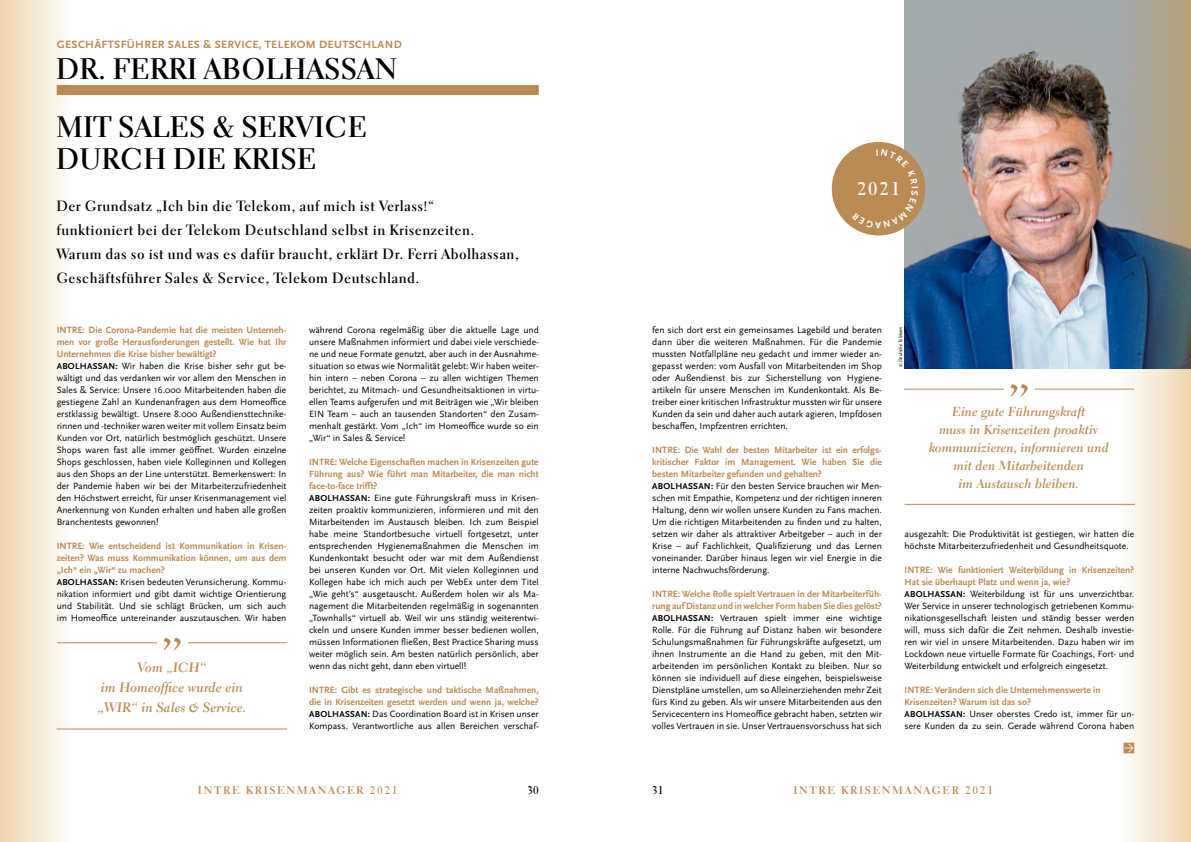
<style>
.page{position:relative;width:1191px;height:842px;background:#fff}
.page>*{position:absolute;margin:0;border:0;box-sizing:border-box;transform-origin:0 0}
.t1{font:30px/58px "Electra LT Std Bold Display";letter-spacing:.05em;color:#000}
.t2{font:700 18.1px "Electra LT Std";color:#fff}
.t3{font:15px/24px "Electra LT Std Bold Display";letter-spacing:.075em;color:#000}
.t4{font:13.5px/20px "Electra LT Std Bold Cursive";color:#ba8a54;text-align:center}
.t5{font:13px/18px "Electra LT Std Bold Cursive";color:#ba8a54;text-align:center}
.t6{font:12px "Arrow Dynamic";color:#ba8a54}
.t7{font:700 11px "Scala Sans Pro";letter-spacing:.03em;color:#ba8a54}
.t8{font:700 11px "Electra LT Std";letter-spacing:.15em;color:#ba8a54}
.t9{font:700 11px "Electra LT Std";color:#000}
.t10{font:9.5px/12px "Scala Sans Pro";color:#000}
.t11{font:700 9.5px/12px "Scala Sans Pro";color:#ba8a54;text-align:justify}
.t12{font:italic 5px "Scala Sans Pro";color:#000}
.s1{font-weight:700;color:#ba8a54}
.s2{font-weight:700;font-size:9px}
.s3{font-size:9px;color:#000}
.s4{font-weight:400;color:#000}
.s5{font-size:4px}
</style>
<div class="page">
<img style="left:904px;top:0;width:210px;height:369px">
<div style="left:57px;top:85px;width:482px;height:10px;background:#ba8a54"></div>
<div style="left:831px;top:142px;width:94px;height:93px;background:#ba8a54;border-radius:50%"></div>
<hr style="left:57px;top:642px;width:230px;height:1px;background:#ba8a54">
<div style="left:157px;top:633px;width:30px;height:20px;background:#fff"></div>
<svg style="left:163px;top:638px;width:18px;height:12px"></svg>
<hr style="left:57px;top:729px;width:230px;height:1px;background:#ba8a54">
<hr style="left:904px;top:389px;width:230px;height:1px;background:#ba8a54">
<div style="left:1003px;top:379px;width:31px;height:21px;background:#fff"></div>
<svg style="left:1010px;top:384px;width:17px;height:12px"></svg>
<hr style="left:904px;top:504px;width:231px;height:1px;background:#ba8a54">
<div style="left:0;top:0;width:77px;height:842px;background:linear-gradient(to right,#f0d5ab,#fff)"></div>
<svg style="left:1114px;top:0;width:77px;height:842px;background:#c2bfb4"></svg>
<svg style="left:851px;top:149px;width:67px;height:79px"></svg>
<p class="t7" style="left:57px;top:38px;width:346px">GESCHÄFTSFÜHRER SALES &amp; SERVICE, TELEKOM DEUTSCHLAND</p>
<h1 class="t1" style="left:57px;top:40px;width:341px">DR. FERRI ABOLHASSAN<br>MIT SALES &amp; SERVICE</h1>
<h1 class="t1" style="left:57px;top:130px;width:260px">DURCH DIE KRISE</h1>
<p class="t3" style="left:57px;top:194px;width:463px">Der Grundsatz „Ich bin die Telekom, auf mich ist Verlass!“<br>funktioniert bei der Telekom Deutschland selbst in Krisenzeiten.<br>Warum das so ist und was es dafür braucht, erklärt Dr. Ferri Abolhassan, Geschäftsführer Sales &amp; Service, Telekom Deutschland.</p>
<p class="t10" style="left:57px;top:324px;width:231px"><span class="s1">INTRE: Die Corona-Pandemie hat die meisten Unterneh&shy;men vor große Herausforderungen gestellt. Wie hat Ihr Unternehmen die Krise bisher bewältigt?<br></span><span class="s2">ABOLHASSAN:</span> Wir haben die Krise bisher sehr gut be&shy;wältigt und das verdanken wir vor allem den Menschen in Sales &amp; Service: Unsere 16.000 Mitarbeitenden haben die gestiegene Zahl an Kundenanfragen aus dem Homeoffice erstklassig bewältigt. Unsere 8.000 Außendiensttechnike&shy;rinnen und -techniker waren weiter mit vollem Einsatz beim Kunden vor Ort, natürlich bestmöglich geschützt. Unsere Shops waren fast alle immer geöffnet. Wurden einzelne Shops geschlossen, haben viele Kolleginnen und Kollegen aus den Shops an der Line unterstützt. Bemerkenswert: In der Pandemie haben wir bei der Mitarbeiterzufriedenheit den Höchstwert erreicht, für unser Krisenmanagement viel Anerkennung von Kunden erhalten und haben alle großen Branchentests gewonnen!</p>
<p class="t10" style="left:57px;top:540px;width:231px"><span class="s1">INTRE: Wie entscheidend ist Kommunikation in Krisen&shy;zeiten? Was muss Kommunikation können, um aus dem „Ich“ ein „Wir“ zu machen?<br></span><span class="s2">ABOLHASSAN:</span> Krisen bedeuten Verunsicherung. Kommu&shy;nikation informiert und gibt damit wichtige Orientierung und Stabilität. Und sie schlägt Brücken, um sich auch im Homeoffice untereinander auszutauschen. Wir haben</p>
<h3 class="t4" style="left:97px;top:657px;width:150px">Vom „ICH“<br>im Homeoffice wurde ein „WIR“ in Sales &amp; Service.</h3>
<p class="t10" style="left:309px;top:324px;width:231px;text-align:justify">während Corona regelmäßig über die aktuelle Lage und unsere Maßnahmen informiert und dabei viele verschiede&shy;ne und neue Formate genutzt, aber auch in der Ausnahme&shy;situation so etwas wie Normalität gelebt: Wir haben weiter&shy;hin intern – neben Corona – zu allen wichtigen Themen berichtet, zu Mitmach- und Gesundheitsaktionen in virtu&shy;ellen Teams aufgerufen und mit Beiträgen wie „Wir bleiben EIN Team – auch an tausenden Standorten“ den Zusam&shy;menhalt gestärkt. Vom „Ich“ im Homeoffice wurde so ein „Wir“ in Sales &amp; Service!</p>
<p class="t10" style="left:309px;top:456px;width:231px"><span class="s1">INTRE: Welche Eigenschaften machen in Krisenzeiten gute Führung aus? Wie führt man Mitarbeiter, die man nicht face-to-face trifft?<br></span><span class="s2">ABOLHASSAN:</span> Eine gute Führungskraft muss in Krisen&shy;zeiten proaktiv kommunizieren, informieren und mit den Mitarbeitenden im Austausch bleiben. Ich zum Beispiel habe meine Standortbesuche virtuell fortgesetzt, unter entsprechenden Hygienemaßnahmen die Menschen im Kundenkontakt besucht oder war mit dem Außendienst bei unseren Kunden vor Ort. Mit vielen Kolleginnen und Kollegen habe ich mich auch per WebEx unter dem Titel „Wie geht’s“ ausgetauscht. Außerdem holen wir als Ma&shy;nagement die Mitarbeitenden regelmäßig in sogenannten „Townhalls“ virtuell ab. Weil wir uns ständig weiterentwi&shy;ckeln und unsere Kunden immer besser bedienen wollen, müssen Informationen fließen, Best Practice Sharing muss weiter möglich sein. Am besten natürlich persönlich, aber wenn das nicht geht, dann eben virtuell!</p>
<p class="t11" style="left:309px;top:684px;width:231px">INTRE: Gibt es strategische und taktische Maßnahmen, die in Krisenzeiten gesetzt werden und wenn ja, welche?<br><span class="s3">ABOLHASSAN:</span> <span class="s4">Das Coordination Board ist in Krisen unser Kompass. Verantwortliche aus allen Bereichen verschaf-</span></p>
<h2 class="t2" style="left:857px;top:178px;width:45px">2021</h2>
<p class="t10" style="left:652px;top:324px;width:231px;text-align:justify">fen sich dort erst ein gemeinsames Lagebild und beraten dann über die weiteren Maßnahmen. Für die Pandemie mussten Notfallpläne neu gedacht und immer wieder an&shy;gepasst werden: vom Ausfall von Mitarbeitenden im Shop oder Außendienst bis zur Sicherstellung von Hygiene&shy;artikeln für unsere Menschen im Kundenkontakt. Als Be&shy;treiber einer kritischen Infrastruktur mussten wir für unsere Kunden da sein und daher auch autark agieren, Impfdosen beschaffen, Impfzentren errichten.</p>
<p class="t10" style="left:652px;top:444px;width:231px"><span class="s1">INTRE: Die Wahl der besten Mitarbeiter ist ein erfolgs&shy;kritischer Faktor im Management. Wie haben Sie die besten Mitarbeiter gefunden und gehalten?<br></span><span class="s2">ABOLHASSAN:</span> Für den besten Service brauchen wir Men&shy;schen mit Empathie, Kompetenz und der richtigen inneren Haltung, denn wir wollen unsere Kunden zu Fans machen.<br>Um die richtigen Mitarbeitenden zu finden und zu halten, setzen wir daher als attraktiver Arbeitgeber – auch in der Krise – auf Fachlichkeit, Qualifizierung und das Lernen voneinander. Darüber hinaus legen wir viel Energie in die interne Nachwuchsförderung.</p>
<p class="t10" style="left:652px;top:588px;width:231px;text-align:justify"><span class="s1">INTRE: Welche Rolle spielt Vertrauen in der Mitarbeiterfüh&shy;rung auf Distanz und in welcher Form haben Sie dies gelöst?<br></span><span class="s2">ABOLHASSAN:</span> Vertrauen spielt immer eine wichtige Rolle. Für die Führung auf Distanz haben wir besondere Schulungsmaßnahmen für Führungskräfte aufgesetzt, um ihnen Instrumente an die Hand zu geben, mit den Mit&shy;arbeitenden im persönlichen Kontakt zu bleiben. Nur so können sie individuell auf diese eingehen, beispielsweise Dienstpläne umstellen, um so Alleinerziehenden mehr Zeit fürs Kind zu geben. Als wir unsere Mitarbeitenden aus den Servicecentern ins Homeoffice gebracht haben, setzten wir volles Vertrauen in sie. Unser Vertrauensvorschuss hat sich</p>
<p class="t12" style="left:897px;top:367px;width:42px;rotate:-90deg"><span class="s5">©</span> Deutsche Telekom</p>
<h3 class="t5" style="left:928px;top:403px;width:181px">Eine gute Führungskraft<br>muss in Krisenzeiten proaktiv kommunizieren, informieren und mit den Mitarbeitenden<br>im Austausch bleiben.</h3>
<p class="t10" style="left:904px;top:528px;width:231px">ausgezahlt: Die Produktivität ist gestiegen, wir hatten die höchste Mitarbeiterzufriedenheit und Gesundheitsquote.</p>
<p class="t10" style="left:904px;top:564px;width:231px"><span class="s1">INTRE: Wie funktioniert Weiterbildung in Krisenzeiten?<br>Hat sie überhaupt Platz und wenn ja, wie?<br></span><span class="s2">ABOLHASSAN:</span> Weiterbildung ist für uns unverzichtbar.<br>Wer Service in unserer technologisch getriebenen Kommu&shy;nikationsgesellschaft leisten und ständig besser werden will, muss sich dafür die Zeit nehmen. Deshalb investie&shy;ren wir viel in unsere Mitarbeitenden. Dazu haben wir im Lockdown neue virtuelle Formate für Coachings, Fort- und Weiterbildung entwickelt und erfolgreich eingesetzt.</p>
<p class="t10" style="left:904px;top:684px;width:231px"><span class="s1">INTRE: Verändern sich die Unternehmenswerte in Krisenzeiten? Warum ist das so?<br></span><span class="s2">ABOLHASSAN:</span> Unser oberstes Credo ist, immer für un&shy;sere Kunden da zu sein. Gerade während Corona haben</p>
<p class="t6" style="left:1123px;top:742px;width:13px">‹</p>
<p class="t8" style="left:198px;top:783px;width:201px">INTRE KRISENMANAGER 2021</p>
<p class="t9" style="left:527px;top:783px;width:13px">30</p>
<p class="t9" style="left:652px;top:783px;width:13px">31</p>
<p class="t8" style="left:793px;top:783px;width:201px">INTRE KRISENMANAGER 2021</p>
</div>
